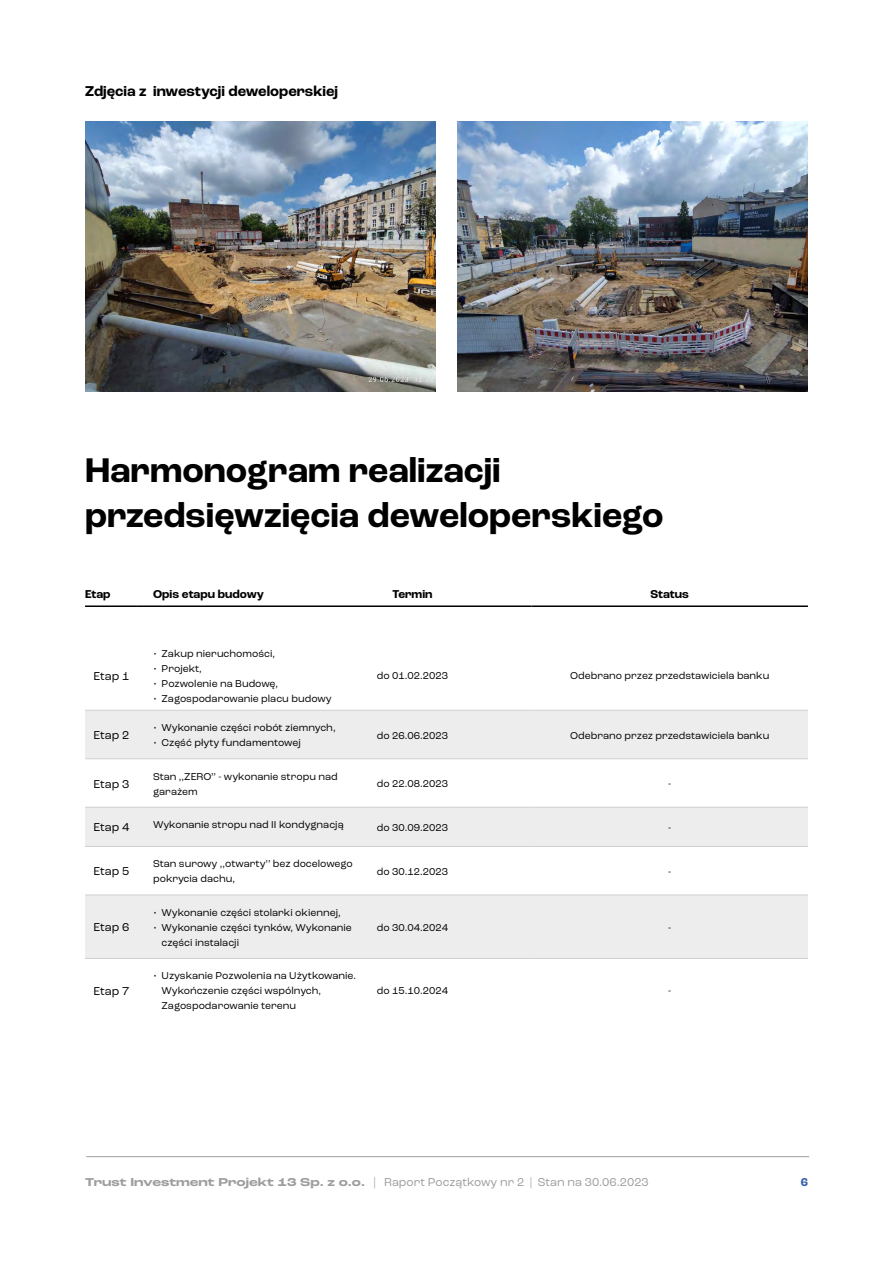
<style>
.page{position:relative;width:893px;height:1263px;background:#fff}
.page>*{position:absolute;margin:0;border:0;box-sizing:border-box;transform-origin:0 0}
.t1{font:700 36px/45px "Roc Grotesk";color:#000}
.t2{font:700 15px "Roc Grotesk";color:#000}
.t3{font:12px "Roc Grotesk";color:#9d9d9c}
.t4{font:12px "Roc Grotesk";color:#000}
.t5{font:700 12px "Roc Grotesk";color:#000}
.t6{font:700 12px "Roc Grotesk";color:#3862ac}
.t7{font:10.5px/15px "Roc Grotesk";color:#000}
.s1{font-weight:700;font-stretch:expanded}
</style>
<div class="page">
<hr style="left:86px;top:1156px;width:723px;height:1px;background:#9d9d9c">
<svg style="left:85px;top:711px;width:723px;height:247px;fill:#ededed"></svg>
<hr style="left:85px;top:710px;width:51px;height:1px;background:#d0d0d0">
<hr style="left:136px;top:710px;width:234px;height:1px;background:#d0d0d0">
<hr style="left:370px;top:710px;width:85px;height:1px;background:#d0d0d0">
<hr style="left:455px;top:710px;width:76px;height:1px;background:#d0d0d0">
<hr style="left:531px;top:710px;width:277px;height:1px;background:#d0d0d0">
<hr style="left:85px;top:758px;width:51px;height:1px;background:#d0d0d0">
<hr style="left:136px;top:758px;width:234px;height:1px;background:#d0d0d0">
<hr style="left:370px;top:758px;width:85px;height:1px;background:#d0d0d0">
<hr style="left:455px;top:758px;width:76px;height:1px;background:#d0d0d0">
<hr style="left:531px;top:758px;width:277px;height:1px;background:#d0d0d0">
<hr style="left:85px;top:807px;width:51px;height:1px;background:#d0d0d0">
<hr style="left:136px;top:807px;width:234px;height:1px;background:#d0d0d0">
<hr style="left:370px;top:807px;width:85px;height:1px;background:#d0d0d0">
<hr style="left:455px;top:807px;width:76px;height:1px;background:#d0d0d0">
<hr style="left:531px;top:807px;width:277px;height:1px;background:#d0d0d0">
<hr style="left:85px;top:846px;width:51px;height:1px;background:#d0d0d0">
<hr style="left:136px;top:846px;width:234px;height:1px;background:#d0d0d0">
<hr style="left:370px;top:846px;width:85px;height:1px;background:#d0d0d0">
<hr style="left:455px;top:846px;width:76px;height:1px;background:#d0d0d0">
<hr style="left:531px;top:846px;width:277px;height:1px;background:#d0d0d0">
<hr style="left:85px;top:895px;width:51px;height:1px;background:#d0d0d0">
<hr style="left:136px;top:895px;width:234px;height:1px;background:#d0d0d0">
<hr style="left:370px;top:895px;width:85px;height:1px;background:#d0d0d0">
<hr style="left:455px;top:895px;width:76px;height:1px;background:#d0d0d0">
<hr style="left:531px;top:895px;width:277px;height:1px;background:#d0d0d0">
<hr style="left:85px;top:958px;width:51px;height:1px;background:#d0d0d0">
<hr style="left:136px;top:958px;width:234px;height:1px;background:#d0d0d0">
<hr style="left:370px;top:958px;width:85px;height:1px;background:#d0d0d0">
<hr style="left:455px;top:958px;width:76px;height:1px;background:#d0d0d0">
<hr style="left:531px;top:958px;width:277px;height:1px;background:#d0d0d0">
<hr style="left:85px;top:605px;width:51px;height:2px;background:#000">
<hr style="left:136px;top:605px;width:234px;height:2px;background:#000">
<hr style="left:370px;top:605px;width:85px;height:2px;background:#000">
<hr style="left:455px;top:605px;width:76px;height:2px;background:#000">
<hr style="left:531px;top:605px;width:277px;height:2px;background:#000">
<img style="left:85px;top:121px;width:351px;height:270px">
<img style="left:457px;top:121px;width:351px;height:270px">
<h2 class="t2" style="left:85px;top:82px;width:255px">Zdjęcia z inwestycji deweloperskiej</h2>
<h1 class="t1" style="left:85px;top:449px;width:580px">Harmonogram realizacji przedsięwzięcia deweloperskiego</h1>
<p class="t5" style="left:85px;top:586px;width:27px">Etap</p>
<p class="t5" style="left:153px;top:586px;width:113px">Opis etapu budowy</p>
<p class="t5" style="left:392px;top:586px;width:42px">Termin</p>
<p class="t5" style="left:650px;top:586px;width:40px">Status</p>
<p class="t4" style="left:94px;top:669px;width:37px">Etap 1</p>
<p class="t4" style="left:94px;top:728px;width:37px">Etap 2</p>
<p class="t7" style="left:153px;top:646px;width:124px">• Zakup nieruchomości,</p>
<p class="t7" style="left:153px;top:661px;width:50px">• Projekt,</p>
<p class="t7" style="left:153px;top:676px;width:127px">• Pozwolenie na Budowę,</p>
<p class="t7" style="left:153px;top:691px;width:180px">• Zagospodarowanie placu budowy</p>
<p class="t7" style="left:153px;top:720px;width:184px">• Wykonanie części robót ziemnych,</p>
<p class="t7" style="left:153px;top:735px;width:149px">• Część płyty fundamentowej</p>
<p class="t7" style="left:377px;top:668px;width:73px">do 01.02.2023</p>
<p class="t7" style="left:570px;top:668px;width:201px">Odebrano przez przedstawiciela banku</p>
<p class="t7" style="left:377px;top:727px;width:73px">do 26.06.2023</p>
<p class="t7" style="left:570px;top:727px;width:201px">Odebrano przez przedstawiciela banku</p>
<p class="t4" style="left:94px;top:776px;width:37px">Etap 3</p>
<p class="t7" style="left:153px;top:768px;width:186px">Stan ,,ZERO’’ - wykonanie stropu nad garażem</p>
<p class="t7" style="left:377px;top:776px;width:73px">do 22.08.2023</p>
<p class="t7" style="left:668px;top:776px;width:5px">-</p>
<p class="t4" style="left:94px;top:820px;width:37px">Etap 4</p>
<p class="t7" style="left:153px;top:817px;width:192px">Wykonanie stropu nad II kondygnacją</p>
<p class="t7" style="left:377px;top:820px;width:73px">do 30.09.2023</p>
<p class="t7" style="left:668px;top:820px;width:5px">-</p>
<p class="t4" style="left:94px;top:864px;width:37px">Etap 5</p>
<p class="t7" style="left:153px;top:856px;width:201px">Stan surowy ,,otwarty’’ bez docelowego pokrycia dachu,</p>
<p class="t7" style="left:377px;top:864px;width:73px">do 30.12.2023</p>
<p class="t7" style="left:668px;top:864px;width:5px">-</p>
<p class="t4" style="left:94px;top:920px;width:37px">Etap 6</p>
<p class="t7" style="left:153px;top:905px;width:189px">• Wykonanie części stolarki okiennej,</p>
<p class="t7" style="left:162px;top:920px;width:192px;text-indent:-9px">• Wykonanie części tynków, Wykonanie części instalacji</p>
<p class="t7" style="left:377px;top:920px;width:73px">do 30.04.2024</p>
<p class="t7" style="left:668px;top:920px;width:5px">-</p>
<p class="t4" style="left:94px;top:983px;width:37px">Etap 7</p>
<p class="t7" style="left:162px;top:968px;width:196px;text-indent:-9px">• Uzyskanie Pozwolenia na Użytkowanie.<br>Wykończenie części wspólnych,<br>Zagospodarowanie terenu</p>
<p class="t7" style="left:377px;top:983px;width:73px">do 15.10.2024</p>
<p class="t7" style="left:668px;top:983px;width:5px">-</p>
<p class="t3" style="left:85px;top:1175px;width:565px"><span class="s1">Trust Investment Projekt 13 Sp. z o.o.</span> | Raport Początkowy nr 2 | Stan na 30.06.2023</p>
<p class="t6" style="left:801px;top:1175px;width:9px">6</p>
</div>
